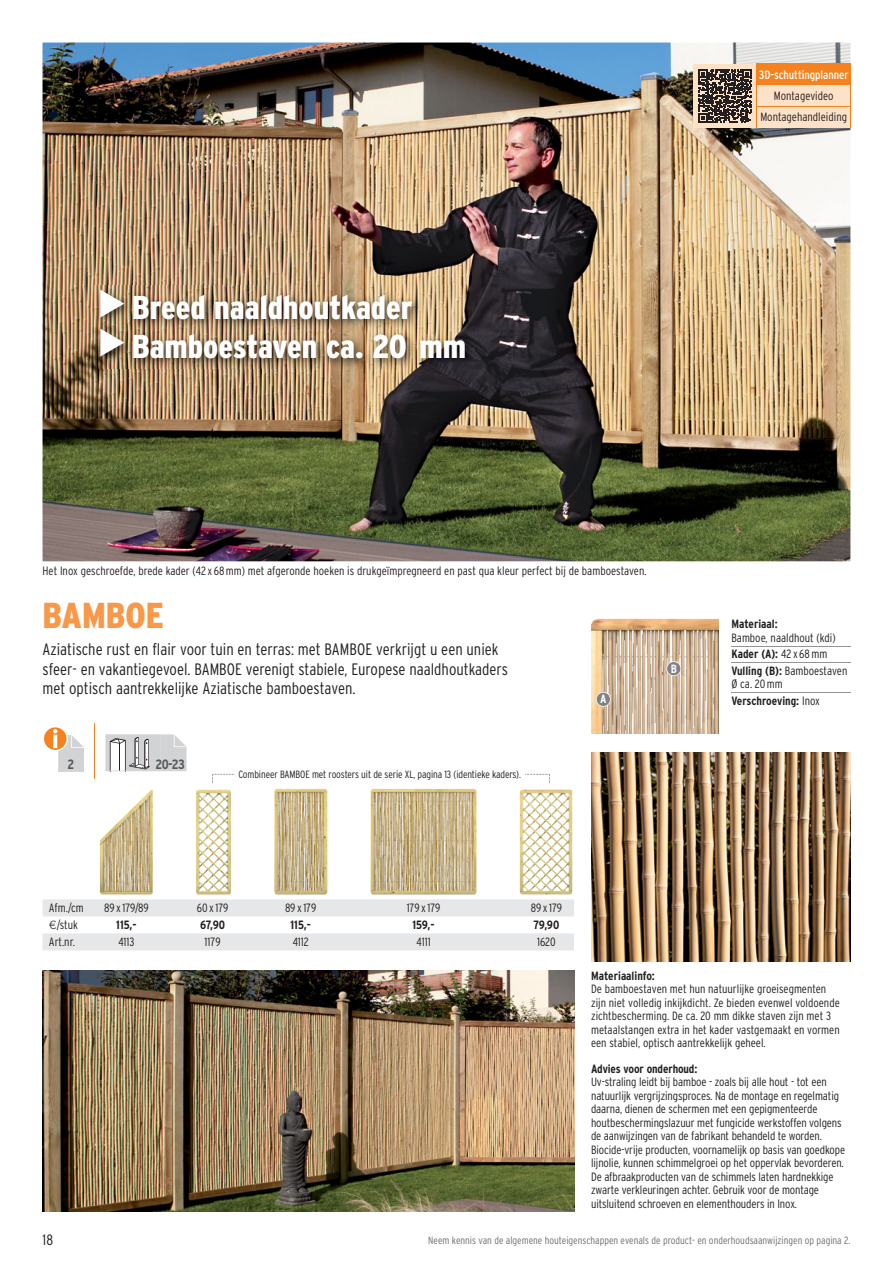
<style>
.page{position:relative;width:893px;height:1263px;background:#fff}
.page>*{position:absolute;margin:0;border:0;box-sizing:border-box;transform-origin:0 0}
.t1{font:900 36px "Interstate Condensed";color:#f89848}
.t2{font:900 33px/39px "Interstate Condensed";color:#fff}
.t3{font:300 16.5px/19.5px "Interstate Condensed";color:#231f20}
.t4{font:300 15px "Interstate Condensed";color:#231f20}
.t5{font:700 13.5px "Interstate Condensed";color:#58595b}
.t6{font:300 12px/13.5px "Interstate Condensed";letter-spacing:-.01em;color:#231f20}
.t7{font:700 12px/16.5px "Interstate Condensed";color:#231f20}
.t8{font:12px "Interstate Condensed";color:#fff}
.t9{font:700 12px "Interstate Condensed";color:#fff}
.t10{font:300 10.5px "Interstate Condensed";color:#6d6e70}
.t11{font:300 10.5px "Interstate Condensed";letter-spacing:-.01em;color:#231f20}
.s1{font-family:"Lucida Grande";font-weight:400}
.s2{font-family:"Akzid Grtsk Next"}
.s3{font-weight:700}
.s4{font-weight:300}
</style>
<div class="page">
<img style="left:43px;top:43px;width:807px;height:518px">
<img style="left:43px;top:970px;width:531px;height:242px">
<img style="left:591px;top:753px;width:259px;height:208px">
<img style="left:95px;top:286px;width:381px;height:83px">
<svg style="left:43px;top:899px;width:531px;height:51px"></svg>
<img style="left:591px;top:619px;width:128px;height:114px">
<svg style="left:596px;top:692px;width:15px;height:15px"></svg>
<svg style="left:666px;top:661px;width:15px;height:15px"></svg>
<img style="left:196px;top:790px;width:35px;height:104px">
<img style="left:100px;top:796px;width:44px;height:98px">
<img style="left:371px;top:789px;width:105px;height:105px">
<img style="left:520px;top:790px;width:52px;height:104px">
<img style="left:274px;top:789px;width:53px;height:105px">
<svg style="left:212px;top:774px;width:22px;height:9px"></svg>
<svg style="left:525px;top:774px;width:25px;height:9px"></svg>
<hr style="left:731px;top:646px;width:119px;height:1px;background:#939598">
<hr style="left:731px;top:663px;width:119px;height:1px;background:#939598">
<hr style="left:731px;top:693px;width:119px;height:1px;background:#939598">
<svg style="left:44px;top:727px;width:40px;height:45px"></svg>
<svg style="left:53px;top:734px;width:4px;height:14px"></svg>
<svg style="left:105px;top:734px;width:82px;height:37px"></svg>
<hr style="left:94px;top:724px;width:1px;height:55px;background:#f5821f">
<div style="left:693px;top:64px;width:157px;height:64px;background:#fee2c8"></div>
<div style="left:757px;top:64px;width:93px;height:21px;background:#f5821f"></div>
<hr style="left:756px;top:64px;width:1px;height:42px;background:#f5821f">
<hr style="left:850px;top:64px;width:1px;height:42px;background:#f5821f">
<svg style="left:850px;top:107px;width:1px;height:21px"></svg>
<hr style="left:756px;top:106px;width:95px;height:1px;background:#f5821f">
<svg style="left:698px;top:69px;width:59px;height:59px"></svg>
<h2 class="t2" style="left:98px;top:290px;width:370px"><span class="s1">▶</span> Breed naaldhoutkader<br><span class="s1">▶</span> Bamboestaven ca. 20 mm</h2>
<p class="t8" style="left:759px;top:70px;width:91px">3D-schuttingplanner</p>
<p class="t6" style="left:760px;top:86px;width:88px;line-height:21.3px;text-align:center">Montagevideo<br>Montagehandleiding</p>
<p class="t6" style="left:43px;top:565px;width:606px">Het Inox geschroefde, brede kader (42 x 68 mm) met afgeronde hoeken is drukgeïmpregneerd en past qua kleur perfect bij de bamboestaven.</p>
<h1 class="t1" style="left:43px;top:602px;width:123px">BAMBOE</h1>
<h3 class="t3" style="left:43px;top:641px;width:467px">Aziatische rust en flair voor tuin en terras: met BAMBOE verkrijgt u een uniek sfeer- en vakantiegevoel. BAMBOE verenigt stabiele, Europese naaldhoutkaders met optisch aantrekkelijke Aziatische bamboestaven.</h3>
<p class="t5" style="left:68px;top:759px;width:9px">2</p>
<p class="t5" style="left:156px;top:759px;width:31px">20-23</p>
<p class="t11" style="left:238px;top:770px;width:284px">Combineer BAMBOE met roosters uit de serie XL, pagina 13 (identieke kaders).</p>
<p class="t9" style="left:600px;top:695px;width:8px">A</p>
<p class="t9" style="left:671px;top:664px;width:8px">B</p>
<p class="t6" style="left:49px;top:900px;width:36px;line-height:17px">Afm./cm <span class="s2">€</span>/stuk<br>Art.nr.</p>
<p class="t6" style="left:104px;top:902px;width:46px">89 x 179/89</p>
<p class="t7" style="left:116px;top:917px;width:22px">115,-</p>
<p class="t6" style="left:118px;top:936px;width:18px">4113</p>
<p class="t6" style="left:197px;top:902px;width:33px">60 x 179</p>
<p class="t7" style="left:200px;top:917px;width:27px">67,90</p>
<p class="t6" style="left:205px;top:936px;width:18px">1179</p>
<p class="t6" style="left:285px;top:902px;width:33px">89 x 179</p>
<p class="t7" style="left:291px;top:917px;width:22px">115,-</p>
<p class="t6" style="left:293px;top:936px;width:18px">4112</p>
<p class="t6" style="left:407px;top:902px;width:35px">179 x 179</p>
<p class="t7" style="left:412px;top:917px;width:24px">159,-</p>
<p class="t6" style="left:416px;top:936px;width:16px">4111</p>
<p class="t6" style="left:531px;top:902px;width:33px">89 x 179</p>
<p class="t7" style="left:533px;top:917px;width:28px">79,90</p>
<p class="t6" style="left:537px;top:936px;width:20px">1620</p>
<p class="t7" style="left:731px;top:617px;width:48px">Materiaal:</p>
<p class="t6" style="left:731px;top:630px;width:118px;line-height:16.5px">Bamboe, naaldhout (kdi)<br><span class="s3">Kader (A):</span> 42 x 68 mm<br><span class="s3">Vulling (B):</span> Bamboestaven</p>
<p class="t7" style="left:731px;top:677px;width:90px"><span class="s4">Ø ca. 20 mm<br></span>Verschroeving: <span class="s4">Inox</span></p>
<p class="t7" style="left:591px;top:968px;width:65px">Materiaalinfo:</p>
<p class="t6" style="left:591px;top:983px;width:250px">De bamboestaven met hun natuurlijke groeisegmenten zijn niet volledig inkijkdicht. Ze bieden evenwel voldoende zichtbescherming. De ca. 20 mm dikke staven zijn met 3 metaalstangen extra in het kader vastgemaakt en vormen een stabiel, optisch aantrekkelijk geheel.</p>
<p class="t7" style="left:591px;top:1061px;width:108px">Advies voor onderhoud:</p>
<p class="t6" style="left:591px;top:1076px;width:256px">Uv-straling leidt bij bamboe - zoals bij alle hout - tot een natuurlijk vergrijzingsproces. Na de montage en regelmatig daarna, dienen de schermen met een gepigmenteerde houtbeschermingslazuur met fungicide werkstoffen volgens de aanwijzingen van de fabrikant behandeld te worden.<br>Biocide-vrije producten, voornamelijk op basis van goedkope lijnolie, kunnen schimmelgroei op het oppervlak bevorderen.<br>De afbraakproducten van de schimmels laten hardnekkige zwarte verkleuringen achter. Gebruik voor de montage uitsluitend schroeven en elementhouders in Inox.</p>
<p class="t4" style="left:43px;top:1234px;width:12px">18</p>
<p class="t10" style="left:428px;top:1236px;width:424px">Neem kennis van de algemene houteigenschappen evenals de product- en onderhoudsaanwijzingen op pagina 2.</p>
</div>
